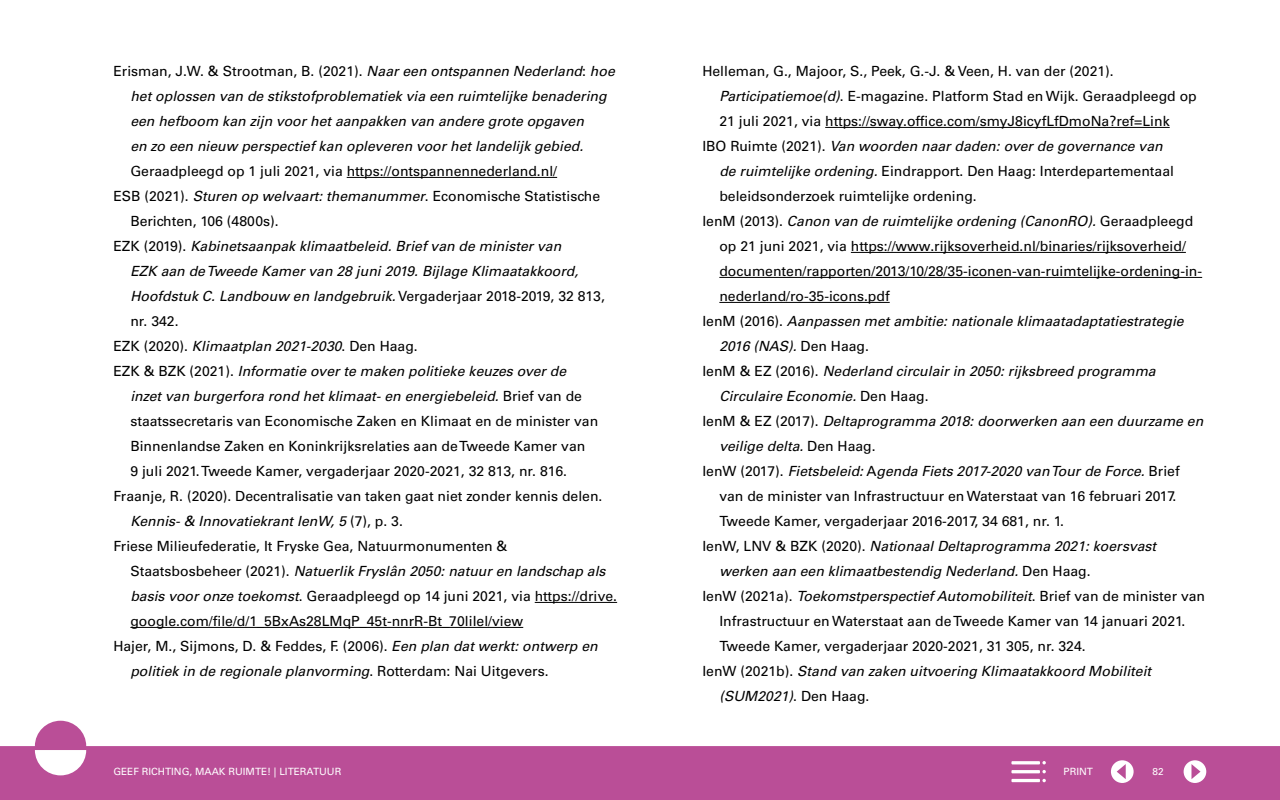
<style>
.page{position:relative;width:1280px;height:800px;background:#fff}
.page>*{position:absolute;margin:0;border:0;box-sizing:border-box;transform-origin:0 0}
.Platte_tekst_P{font:14px/25px "Univers LT Std";color:#000}
.Platte_tekst_P-2{font:italic 14px/25px "Univers LT Std";color:#000}
.t1{font:10px "Univers LT Std";color:#fff}
.s1{font-style:normal}
.s2{font-style:italic}
</style>
<div class="page">
<hr style="left:347px;top:177px;width:210px;height:1px;background:#000">
<hr style="left:535px;top:602px;width:82px;height:1px;background:#000">
<hr style="left:130px;top:627px;width:393px;height:1px;background:#000">
<hr style="left:825px;top:127px;width:345px;height:1px;background:#000">
<hr style="left:851px;top:252px;width:335px;height:1px;background:#000">
<hr style="left:719px;top:277px;width:483px;height:1px;background:#000">
<hr style="left:719px;top:302px;width:171px;height:1px;background:#000">
<svg style="left:0;top:721px;width:1280px;height:79px;fill:#ba4e97"></svg>
<div style="left:1111px;top:760px;width:23px;height:23px;background:#fff;border-radius:50%"></div>
<svg style="left:1117px;top:764px;width:9px;height:15px"></svg>
<div style="left:1184px;top:760px;width:22px;height:23px;background:#fff;border-radius:50%"></div>
<svg style="left:1191px;top:764px;width:10px;height:15px"></svg>
<svg style="left:1042px;top:779px;width:4px;height:3px"></svg>
<hr style="left:1011px;top:779px;width:29px;height:3px;background:#fff">
<hr style="left:1011px;top:770px;width:29px;height:3px;background:#fff">
<svg style="left:1042px;top:770px;width:4px;height:3px"></svg>
<hr style="left:1011px;top:761px;width:29px;height:3px;background:#fff">
<svg style="left:1042px;top:761px;width:4px;height:3px"></svg>
<p class="Platte_tekst_P-2" style="left:130px;top:59px;width:486px;text-indent:-17px"><span class="s1">Erisman, J.W. &amp; Strootman, B. (2021).</span> Naar een ontspannen Nederland<span class="s1">:</span> hoe het oplossen van de stikstofproblematiek via een ruimtelijke benadering een hefboom kan zijn voor het aanpakken van andere grote opgaven<br>en zo een nieuw perspectief kan opleveren voor het landelijk gebied.<br><span class="s1">Geraadpleegd op 1 juli 2021, via https://ontspannennederland.nl/</span></p>
<p class="Platte_tekst_P" style="left:130px;top:184px;width:471px;text-indent:-17px">ESB (2021). <span class="s2">Sturen op welvaart: themanummer</span>. Economische Statistische<br>Berichten, 106 (4800s).</p>
<p class="Platte_tekst_P-2" style="left:130px;top:234px;width:476px;text-indent:-17px"><span class="s1">EZK (2019).</span> Kabinetsaanpak klimaatbeleid. Brief van de minister van<br>EZK aan de Tweede Kamer van 28 juni 2019. Bijlage Klimaatakkoord, Hoofdstuk C. Landbouw en landgebruik. <span class="s1">Vergaderjaar 2018-2019, 32 813, nr. 342.</span></p>
<p class="Platte_tekst_P-2" style="left:113px;top:334px;width:306px"><span class="s1">EZK (2020).</span> Klimaatplan 2021-2030<span class="s1">. Den Haag.</span></p>
<p class="Platte_tekst_P" style="left:130px;top:359px;width:469px;text-indent:-17px">EZK &amp; BZK (2021). <span class="s2">Informatie over te maken politieke keuzes over de inzet van burgerfora rond het klimaat- en energiebeleid.</span> Brief van de staatssecretaris van Economische Zaken en Klimaat en de minister van Binnenlandse Zaken en Koninkrijksrelaties aan de Tweede Kamer van<br>9 juli 2021. Tweede Kamer, vergaderjaar 2020-2021, 32 813, nr. 816.</p>
<p class="Platte_tekst_P" style="left:130px;top:484px;width:474px;text-indent:-17px">Fraanje, R. (2020). Decentralisatie van taken gaat niet zonder kennis delen.<br><span class="s2">Kennis- &amp; Innovatiekrant IenW, 5</span> (7), p. 3.</p>
<p class="Platte_tekst_P" style="left:130px;top:534px;width:488px;text-indent:-17px">Friese Milieufederatie, It Fryske Gea, Natuurmonumenten &amp; Staatsbosbeheer (2021). <span class="s2">Natuerlik Fryslân 2050: natuur en landschap als basis voor onze toekomst</span>. Geraadpleegd op 14 juni 2021, via https://drive. google.com/file/d/1_5BxAs28LMqP_45t-nnrR-Bt_70liIel/view</p>
<p class="Platte_tekst_P" style="left:130px;top:634px;width:469px;text-indent:-17px">Hajer, M., Sijmons, D. &amp; Feddes, F. (2006). <span class="s2">Een plan dat werkt: ontwerp en politiek in de regionale planvorming</span>. Rotterdam: Nai Uitgevers.</p>
<p class="Platte_tekst_P" style="left:719px;top:59px;width:479px;text-indent:-17px">Helleman, G., Majoor, S., Peek, G.-J. &amp; Veen, H. van der (2021).<br><span class="s2">Participatiemoe(d)</span>. E-magazine. Platform Stad en Wijk. Geraadpleegd op<br>21 juli 2021, via https://sway.office.com/smyJ8icyfLfDmoNa?ref=Link</p>
<p class="Platte_tekst_P" style="left:719px;top:134px;width:456px;text-indent:-17px">IBO Ruimte (2021). <span class="s2">Van woorden naar daden: over de governance van de ruimtelijke ordening.</span> Eindrapport. Den Haag: Interdepartementaal beleidsonderzoek ruimtelijke ordening.</p>
<p class="Platte_tekst_P" style="left:719px;top:209px;width:484px;text-indent:-17px">IenM (2013). <span class="s2">Canon van de ruimtelijke ordening (CanonRO).</span> Geraadpleegd op 21 juni 2021, via https://www.rijksoverheid.nl/binaries/rijksoverheid/ documenten/rapporten/2013/10/28/35-iconen-van-ruimtelijke-ordening-in&shy;nederland/ro-35-icons.pdf</p>
<p class="Platte_tekst_P-2" style="left:719px;top:309px;width:466px;text-indent:-17px"><span class="s1">IenM (2016).</span> Aanpassen met ambitie: nationale klimaatadaptatiestrategie<br>2016 (NAS). <span class="s1">Den Haag.</span></p>
<p class="Platte_tekst_P-2" style="left:719px;top:359px;width:438px;text-indent:-17px"><span class="s1">IenM &amp; EZ (2016).</span> Nederland circulair in 2050: rijksbreed programma<br>Circulaire Economie. <span class="s1">Den Haag.</span></p>
<p class="Platte_tekst_P-2" style="left:719px;top:409px;width:485px;text-indent:-17px"><span class="s1">IenM &amp; EZ (2017).</span> Deltaprogramma 2018: doorwerken aan een duurzame en veilige delta. <span class="s1">Den Haag.</span></p>
<p class="Platte_tekst_P" style="left:719px;top:459px;width:462px;text-indent:-17px">IenW (2017). <span class="s2">Fietsbeleid:</span> A<span class="s2">genda Fiets 2017-2020 van Tour de Force.</span> Brief van de minister van Infrastructuur en Waterstaat van 16 februari 2017.<br>Tweede Kamer, vergaderjaar 2016-2017, 34 681, nr. 1.</p>
<p class="Platte_tekst_P-2" style="left:719px;top:534px;width:438px;text-indent:-17px"><span class="s1">IenW, LNV &amp; BZK (2020).</span> Nationaal Deltaprogramma 2021: koersvast werken aan een klimaatbestendig Nederland. <span class="s1">Den Haag.</span></p>
<p class="Platte_tekst_P" style="left:719px;top:584px;width:487px;text-indent:-17px">IenW (2021a). <span class="s2">Toekomstperspectief Automobiliteit</span>. Brief van de minister van<br>Infrastructuur en Waterstaat aan de Tweede Kamer van 14 januari 2021.<br>Tweede Kamer, vergaderjaar 2020-2021, 31 305, nr. 324.</p>
<p class="Platte_tekst_P-2" style="left:719px;top:659px;width:433px;text-indent:-17px"><span class="s1">IenW (2021b).</span> Stand van zaken uitvoering Klimaatakkoord Mobiliteit (SUM2021)<span class="s1">. Den Haag.</span></p>
<p class="t1" style="left:113px;top:766px;width:229px">GEEF RICHTING, MAAK RUIMTE! | LITERATUUR</p>
<p class="t1" style="left:1064px;top:765px;width:31px">PRINT</p>
<p class="t1" style="left:1153px;top:766px;width:13px">82</p>
</div>
